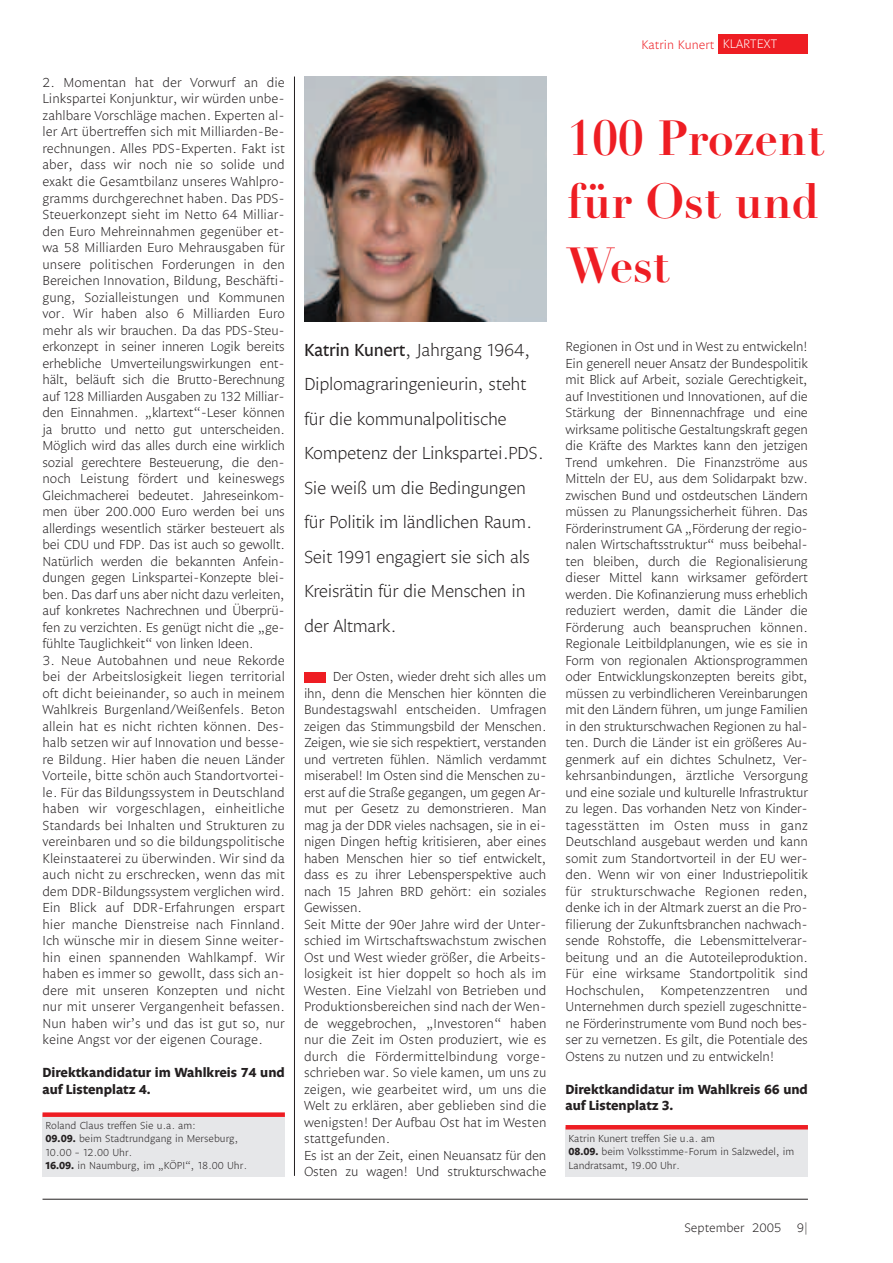
<style>
.page{position:relative;width:893px;height:1263px;background:#fff}
.page>*{position:absolute;margin:0;border:0;box-sizing:border-box;transform-origin:0 0}
.t1{font:700 48.45px/63.3px "Didot";color:#ee1d23;text-align:justify;scale:.95 1}
.t2{font:300 18px/34.5px "Legato LF";letter-spacing:-.025em;color:#231f20}
.t3{font:300 13.5px/16.5px "Legato LF";letter-spacing:-.015em;color:#231f20;text-align:justify}
.t4{font:700 13.5px/16.5px "Legato LF";color:#231f20}
.t5{font:300 12.75px "Legato LF";color:#ee1d23}
.t6{font:300 12.75px "Legato LF";color:#231f20}
.t7{font:300 10.5px/13.5px "Legato LF";color:#231f20}
.s1{font-weight:700}
.s2{font-family:"Legato";font-weight:400}
.s3{color:#fff}
</style>
<div class="page">
<hr style="left:43px;top:1199px;width:765px;height:1px;background:#231f20">
<div style="left:719px;top:34px;width:89px;height:20px;background:#ee1d23"></div>
<hr style="left:294px;top:77px;width:1px;height:1099px;background:#231f20">
<img style="left:304px;top:77px;width:242px;height:244px">
<div style="left:43px;top:1115px;width:242px;height:62px;background:#e6e7e9"></div>
<div style="left:43px;top:1112px;width:242px;height:5px;background:#ee1d23"></div>
<div style="left:304px;top:672px;width:21px;height:10px;background:#ee1d23"></div>
<div style="left:566px;top:1127px;width:242px;height:50px;background:#e6e7e9"></div>
<hr style="left:566px;top:1125px;width:242px;height:4px;background:#ee1d23">
<p class="t3" style="left:43px;top:75px;width:244px">2. Momentan hat der Vorwurf an die Linkspartei Konjunktur, wir würden unbe&shy;zahlbare Vorschläge machen. Experten al&shy;ler Art übertreffen sich mit Milliarden-Be&shy;rechnungen. Alles PDS-Experten. Fakt ist aber, dass wir noch nie so solide und exakt die Gesamtbilanz unseres Wahlpro&shy;gramms durchgerechnet haben. Das PDS-Steuerkonzept sieht im Netto 64 Milliar&shy;den Euro Mehreinnahmen gegenüber et&shy;wa 58 Milliarden Euro Mehrausgaben für unsere politischen Forderungen in den Bereichen Innovation, Bildung, Beschäfti&shy;gung, Sozialleistungen und Kommunen vor. Wir haben also 6 Milliarden Euro mehr als wir brauchen. Da das PDS-Steu&shy;erkonzept in seiner inneren Logik bereits erhebliche Umverteilungswirkungen ent&shy;hält, beläuft sich die Brutto-Berechnung auf 128 Milliarden Ausgaben zu 132 Milliar&shy;den Einnahmen. „klartext“-Leser können ja brutto und netto gut unterscheiden.<br>Möglich wird das alles durch eine wirklich sozial gerechtere Besteuerung, die den&shy;noch Leistung fördert und keineswegs Gleichmacherei bedeutet. Jahreseinkom&shy;men über 200.000 Euro werden bei uns allerdings wesentlich stärker besteuert als bei CDU und FDP. Das ist auch so gewollt.<br>Natürlich werden die bekannten Anfein&shy;dungen gegen Linkspartei-Konzepte blei&shy;ben. Das darf uns aber nicht dazu verleiten, auf konkretes Nachrechnen und Überprü&shy;fen zu verzichten. Es genügt nicht die „ge&shy;fühlte Tauglichkeit“ von linken Ideen.</p>
<p class="t3" style="left:43px;top:653px;width:244px">3. Neue Autobahnen und neue Rekorde bei der Arbeitslosigkeit liegen territorial oft dicht beieinander, so auch in meinem Wahlkreis Burgenland/Weißenfels. Beton allein hat es nicht richten können. Des&shy;halb setzen wir auf Innovation und besse&shy;re Bildung. Hier haben die neuen Länder Vorteile, bitte schön auch Standortvortei&shy;le. Für das Bildungssystem in Deutschland haben wir vorgeschlagen, einheitliche Standards bei Inhalten und Strukturen zu vereinbaren und so die bildungspolitische Kleinstaaterei zu überwinden. Wir sind da auch nicht zu erschrecken, wenn das mit dem DDR-Bildungssystem verglichen wird.<br>Ein Blick auf DDR-Erfahrungen erspart hier manche Dienstreise nach Finnland.<br>Ich wünsche mir in diesem Sinne weiter&shy;hin einen spannenden Wahlkampf. Wir haben es immer so gewollt, dass sich an&shy;dere mit unseren Konzepten und nicht nur mit unserer Vergangenheit befassen.<br>Nun haben wir’s und das ist gut so, nur keine Angst vor der eigenen Courage.</p>
<p class="t4" style="left:43px;top:1065px;width:244px">Direktkandidatur im Wahlkreis 74 und auf Listenplatz 4.</p>
<p class="t7" style="left:46px;top:1119px;width:203px">Roland Claus treffen Sie u.a. am:<br><span class="s1">09.09.</span> beim Stadtrundgang in Merseburg, 10.00 – 12.00 Uhr.<br><span class="s1">16.09.</span> in Naumburg, im „KÖPI“, 18.00 Uhr.</p>
<p class="t2" style="left:304px;top:334px;width:241px"><span class="s2">Katrin Kunert</span>, Jahrgang 1964,<br>Diplomagraringenieurin, steht für die kommunalpolitische<br>Kompetenz der Linkspartei.PDS.<br>Sie weiß um die Bedingungen für Politik im ländlichen Raum.<br>Seit 1991 engagiert sie sich als<br>Kreisrätin für die Menschen in der Altmark.</p>
<p class="t3" style="left:304px;top:669px;width:244px;text-align:left;text-indent:29px">Der Osten, wieder dreht sich alles um ihn, denn die Menschen hier könnten die Bundestagswahl entscheiden. Umfragen zeigen das Stimmungsbild der Menschen.<br>Zeigen, wie sie sich respektiert, verstanden und vertreten fühlen. Nämlich verdammt miserabel! Im Osten sind die Menschen zu&shy;erst auf die Straße gegangen, um gegen Ar&shy;mut per Gesetz zu demonstrieren. Man mag ja der DDR vieles nachsagen, sie in ei&shy;nigen Dingen heftig kritisieren, aber eines haben Menschen hier so tief entwickelt, dass es zu ihrer Lebensperspektive auch nach 15 Jahren BRD gehört: ein soziales Gewissen.<br>Seit Mitte der 90er Jahre wird der Unter&shy;schied im Wirtschaftswachstum zwischen Ost und West wieder größer, die Arbeits&shy;losigkeit ist hier doppelt so hoch als im Westen. Eine Vielzahl von Betrieben und Produktionsbereichen sind nach der Wen&shy;de weggebrochen, „Investoren“ haben nur die Zeit im Osten produziert, wie es durch die Fördermittelbindung vorge&shy;schrieben war. So viele kamen, um uns zu zeigen, wie gearbeitet wird, um uns die Welt zu erklären, aber geblieben sind die wenigsten! Der Aufbau Ost hat im Westen stattgefunden.<br>Es ist an der Zeit, einen Neuansatz für den Osten zu wagen! Und strukturschwache</p>
<p class="t5" style="left:641px;top:39px;width:137px">Katrin Kunert <span class="s3">KLARTEXT</span></p>
<h1 class="t1" style="left:567px;top:113px;width:272px">100 Prozent für Ost und West</h1>
<p class="t3" style="left:566px;top:339px;width:244px">Regionen in Ost und in West zu entwickeln!<br>Ein generell neuer Ansatz der Bundespolitik mit Blick auf Arbeit, soziale Gerechtigkeit, auf Investitionen und Innovationen, auf die Stärkung der Binnennachfrage und eine wirksame politische Gestaltungskraft gegen die Kräfte des Marktes kann den jetzigen Trend umkehren. Die Finanzströme aus Mitteln der EU, aus dem Solidarpakt bzw. zwischen Bund und ostdeutschen Ländern müssen zu Planungssicherheit führen. Das Förderinstrument GA „Förderung der regio&shy;nalen Wirtschaftsstruktur“ muss beibehal&shy;ten bleiben, durch die Regionalisierung dieser Mittel kann wirksamer gefördert werden. Die Kofinanzierung muss erheblich reduziert werden, damit die Länder die Förderung auch beanspruchen können.<br>Regionale Leitbildplanungen, wie es sie in Form von regionalen Aktionsprogrammen oder Entwicklungskonzepten bereits gibt, müssen zu verbindlicheren Vereinbarungen mit den Ländern führen, um junge Familien in den strukturschwachen Regionen zu hal&shy;ten. Durch die Länder ist ein größeres Au&shy;genmerk auf ein dichtes Schulnetz, Ver&shy;kehrsanbindungen, ärztliche Versorgung und eine soziale und kulturelle Infrastruktur zu legen. Das vorhanden Netz von Kinder&shy;tagesstätten im Osten muss in ganz Deutschland ausgebaut werden und kann somit zum Standortvorteil in der EU wer&shy;den. Wenn wir von einer Industriepolitik für strukturschwache Regionen reden, denke ich in der Altmark zuerst an die Pro&shy;filierung der Zukunftsbranchen nachwach&shy;sende Rohstoffe, die Lebensmittelverar&shy;beitung und an die Autoteileproduktion.<br>Für eine wirksame Standortpolitik sind Hochschulen, Kompetenzzentren und Unternehmen durch speziell zugeschnitte&shy;ne Förderinstrumente vom Bund noch bes&shy;ser zu vernetzen. Es gilt, die Potentiale des Ostens zu nutzen und zu entwickeln!</p>
<p class="t4" style="left:566px;top:1082px;width:244px">Direktkandidatur im Wahlkreis 66 und auf Listenplatz 3.</p>
<p class="t7" style="left:569px;top:1132px;width:227px">Katrin Kunert treffen Sie u.a. am<br><span class="s1">08.09.</span> beim Volksstimme-Forum in Salzwedel, im<br>Landratsamt, 19.00 Uhr.</p>
<p class="t6" style="left:684px;top:1223px;width:125px">September 2005 9|</p>
</div>
